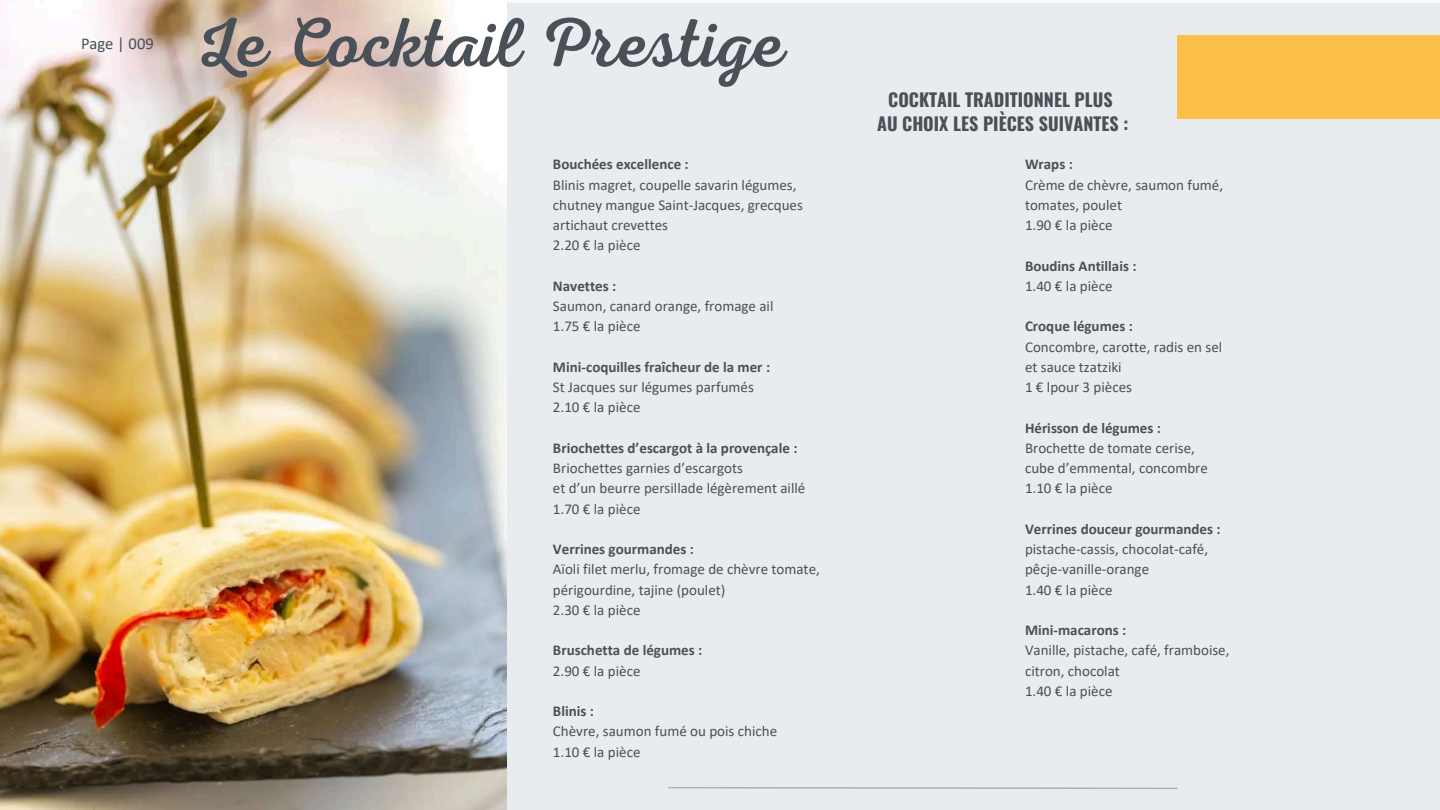
<style>
.page{position:relative;width:1440px;height:810px;background:#fff}
.page>*{position:absolute;margin:0;border:0;box-sizing:border-box;transform-origin:0 0}
.t1{font:70px "Nexa Script";color:#495057}
.t2{font:700 18px/24px "Oswald";color:#495057;text-align:center}
.t3{font:16.6px "Calibri";color:#495057}
.t4{font:15px/20.2px "Calibri";color:#495057}
.t5{font:700 15px "Calibri";color:#495057}
</style>
<div class="page">
<div style="left:490px;top:3px;width:950px;height:807px;background:#e9ecef"></div>
<svg style="left:668px;top:787px;width:510px;height:2px"></svg>
<div style="left:1177px;top:36px;width:263px;height:83px;background:#fcbf49"></div>
<img style="left:0;top:0;width:506px;height:810px">
<p class="t3" style="left:81px;top:36px;width:74px">Page | 009</p>
<h1 class="t1" style="left:196px;top:3px;width:591px">Le Cocktail Prestige</h1>
<p class="t5" style="left:553px;top:158px;width:137px">Bouchées excellence :</p>
<p class="t4" style="left:553px;top:176px;width:251px">Blinis magret, coupelle savarin légumes, chutney mangue Saint-Jacques, grecques artichaut crevettes<br>2.20 € la pièce</p>
<p class="t5" style="left:553px;top:280px;width:65px">Navettes :</p>
<p class="t4" style="left:553px;top:297px;width:222px">Saumon, canard orange, fromage ail<br>1.75 € la pièce</p>
<p class="t5" style="left:553px;top:361px;width:219px">Mini-coquilles fraîcheur de la mer :</p>
<p class="t4" style="left:553px;top:378px;width:202px">St Jacques sur légumes parfumés<br>2.10 € la pièce</p>
<p class="t5" style="left:553px;top:442px;width:246px">Briochettes d’escargot à la provençale :</p>
<p class="t4" style="left:553px;top:459px;width:254px">Briochettes garnies d’escargots<br>et d’un beurre persillade légèrement aillé<br>1.70 € la pièce</p>
<p class="t5" style="left:553px;top:543px;width:142px">Verrines gourmandes :</p>
<p class="t4" style="left:553px;top:561px;width:268px">Aïoli filet merlu, fromage de chèvre tomate, périgourdine, tajine (poulet)<br>2.30 € la pièce</p>
<p class="t5" style="left:553px;top:644px;width:151px">Bruschetta de légumes :</p>
<p class="t4" style="left:553px;top:662px;width:89px">2.90 € la pièce</p>
<p class="t5" style="left:553px;top:705px;width:42px">Blinis :</p>
<p class="t4" style="left:553px;top:723px;width:226px">Chèvre, saumon fumé ou pois chiche<br>1.10 € la pièce</p>
<p class="t2" style="left:877px;top:87px;width:253px">COCKTAIL TRADITIONNEL PLUS<br>AU CHOIX LES PIÈCES SUIVANTES :</p>
<p class="t5" style="left:1025px;top:158px;width:49px">Wraps :</p>
<p class="t4" style="left:1025px;top:176px;width:200px">Crème de chèvre, saumon fumé, tomates, poulet<br>1.90 € la pièce</p>
<p class="t5" style="left:1025px;top:259px;width:113px">Boudins Antillais :</p>
<p class="t4" style="left:1025px;top:277px;width:89px">1.40 € la pièce</p>
<p class="t5" style="left:1025px;top:320px;width:109px">Croque légumes :</p>
<p class="t4" style="left:1025px;top:338px;width:199px">Concombre, carotte, radis en sel et sauce tzatziki<br>1 € lpour 3 pièces</p>
<p class="t5" style="left:1025px;top:421px;width:137px">Hérisson de légumes :</p>
<p class="t4" style="left:1025px;top:439px;width:184px">Brochette de tomate cerise, cube d’emmental, concombre<br>1.10 € la pièce</p>
<p class="t5" style="left:1025px;top:523px;width:197px">Verrines douceur gourmandes :</p>
<p class="t4" style="left:1025px;top:540px;width:185px">pistache-cassis, chocolat-café, pêcje-vanille-orange<br>1.40 € la pièce</p>
<p class="t5" style="left:1025px;top:624px;width:103px">Mini-macarons :</p>
<p class="t4" style="left:1025px;top:642px;width:206px">Vanille, pistache, café, framboise, citron, chocolat<br>1.40 € la pièce</p>
</div>
